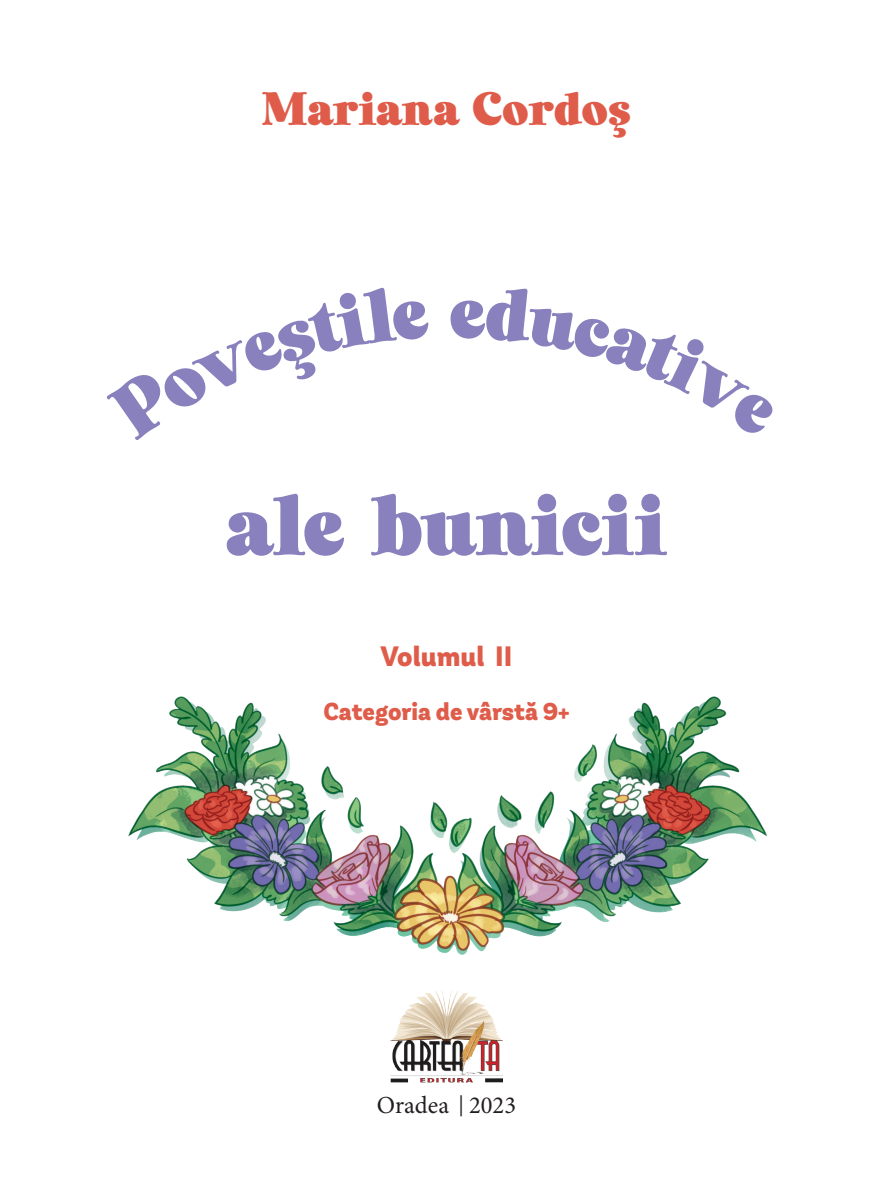
<style>
.page{position:relative;width:893px;height:1191px;background:#fff}
.page>*{position:absolute;margin:0;border:0;box-sizing:border-box;transform-origin:0 0}
.t1{font:84px "Laurens";letter-spacing:-.005em;color:#8981bd}
.t2{font:45.5px "Laurens";color:#e05c4a}
.t3{font:900 28px "Andes Neue Alt 1";color:#e05c4a}
.t4{font:900 24.5px "Andes Neue Alt 1";color:#e05c4a}
.t5{font:24.5px "Minion Pro";color:#231f20}
.t6{font:21px "Minion Pro";color:#231f20}
</style>
<div class="page">
<img style="left:390px;top:990px;width:113px;height:93px">
<img style="left:128px;top:696px;width:639px;height:259px">
<p class="t2" style="left:262px;top:83px;width:370px">Mariana Cordoş</p>
<p class="t1" style="left:225px;top:477px;width:443px">ale bunicii</p>
<p class="t3" style="left:381px;top:636px;width:133px">Volumul II</p>
<p class="t4" style="left:323px;top:694px;width:248px">Categoria de vârstă 9+</p>
<p class="t5" style="left:377px;top:1088px;width:74px">Oradea</p>
<p class="t6" style="left:459px;top:1089px;width:7px">|</p>
<p class="t5" style="left:469px;top:1088px;width:49px">2023</p>
</div>
